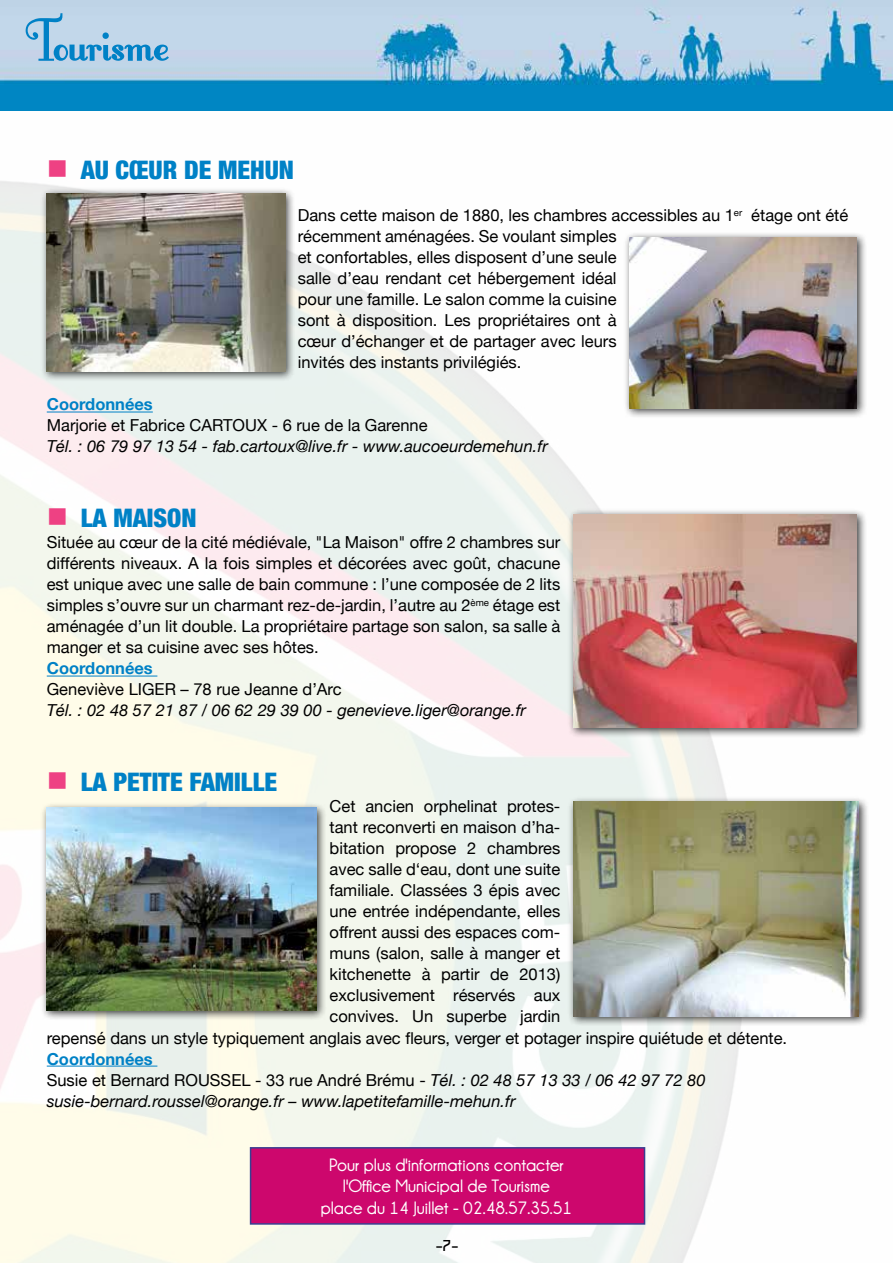
<style>
.page{position:relative;width:893px;height:1263px;background:#fff}
.page>*{position:absolute;margin:0;border:0;box-sizing:border-box;transform-origin:0 0}
.t1{font:72px "Fontleroy Brown";letter-spacing:-.015em;color:#0081c6}
.t2{font:900 condensed 25.5px "Helvetica Neue";color:#0081c6}
.t3{font:700 18px/21.6px "Champagne&Limousines";color:#fff;text-align:center}
.t4{font:16.5px/21px "Helvetica Neue";color:#000}
.t5{font:italic 16.5px/21px "Helvetica Neue";color:#000}
.t6{font:700 16.5px "Helvetica Neue";color:#0081c6}
.t7{font:15px "Planet Estyle";color:#000}
.s1{color:#ee4183}
.s2{font-style:normal}
</style>
<div class="page">
<img style="left:0;top:0;width:893px;height:1263px">
<hr style="left:47px;top:412px;width:106px;height:1px;background:#0081c6">
<hr style="left:47px;top:676px;width:110px;height:1px;background:#0081c6">
<hr style="left:47px;top:1066px;width:110px;height:1px;background:#0081c6">
<div style="left:623px;top:232px;width:244px;height:186px;background:#000;opacity:.75"></div>
<img style="left:629px;top:238px;width:228px;height:170px">
<div style="left:41px;top:188px;width:254px;height:194px;background:#000;opacity:.75"></div>
<img style="left:47px;top:194px;width:238px;height:178px">
<div style="left:567px;top:508px;width:300px;height:230px;background:#000;opacity:.75"></div>
<img style="left:573px;top:514px;width:284px;height:214px">
<div style="left:567px;top:796px;width:302px;height:231px;background:#000;opacity:.75"></div>
<img style="left:573px;top:802px;width:286px;height:214px">
<div style="left:41px;top:802px;width:286px;height:218px;background:#000;opacity:.75"></div>
<img style="left:47px;top:808px;width:270px;height:202px">
<div style="left:250px;top:1147px;width:395px;height:78px;background:#cd076d;border:2px solid #393f91"></div>
<h1 class="t1" style="left:26px;top:9px;width:146px">Tourisme</h1>
<h2 class="t2" style="left:47px;top:155px;width:219px"><span class="s1">■</span> AU CŒUR DE MEHUN</h2>
<p class="t4" style="left:298px;top:205px;width:552px">Dans cette maison de 1880, les chambres accessibles au 1<sup>er</sup> étage ont été récemment aménagées. Se voulant simples<br>et confortables, elles disposent d’une seule<br>salle d’eau rendant cet hébergement idéal<br>pour une famille. Le salon comme la cuisine<br>sont à disposition. Les propriétaires ont à<br>cœur d’échanger et de partager avec leurs<br>invités des instants privilégiés.</p>
<p class="t6" style="left:47px;top:394px;width:108px">Coordonnées</p>
<p class="t4" style="left:47px;top:415px;width:167px">Marjorie et Fabrice Cartoux</p>
<p class="t4" style="left:272px;top:415px;width:157px">- 6 rue de la Garenne</p>
<p class="t5" style="left:47px;top:436px;width:503px">Tél. : 06 79 97 13 54 - fab.cartoux@live.fr - www.aucoeurdemehun.fr</p>
<h2 class="t2" style="left:47px;top:503px;width:149px"><span class="s1">■</span> LA MAISON</h2>
<p class="t4" style="left:47px;top:532px;width:515px;text-align:justify">Située au cœur de la cité médiévale, "La Maison" offre 2 chambres sur différents niveaux. A la fois simples et décorées avec goût, chacune est unique avec une salle de bain commune : l’une composée de 2 lits simples s’ouvre sur un charmant rez-de-jardin, l’autre au 2<sup>ème</sup> étage est aménagée d’un lit double. La propriétaire partage son salon, sa salle à manger et sa cuisine avec ses hôtes.</p>
<p class="t6" style="left:47px;top:658px;width:108px">Coordonnées</p>
<p class="t4" style="left:47px;top:679px;width:296px">Geneviève Li ger – 78 rue Jeanne d’Arc</p>
<p class="t5" style="left:47px;top:700px;width:481px">Tél. : 02 48 57 21 87 / 06 62 29 39 00 - genevieve.liger@orange.fr</p>
<h2 class="t2" style="left:47px;top:767px;width:232px"><span class="s1">■</span> LA PETITE FAMILLE</h2>
<p class="t4" style="left:330px;top:796px;width:232px">Cet ancien orphelinat protes-</p>
<p class="t4" style="left:330px;top:817px;width:232px">tant reconverti en maison d’ha-</p>
<p class="t4" style="left:330px;top:838px;width:232px">bitation propose 2 chambres</p>
<p class="t4" style="left:330px;top:859px;width:232px">avec salle d‘eau, dont une suite</p>
<p class="t4" style="left:330px;top:880px;width:232px">familiale. Classées 3 épis avec</p>
<p class="t4" style="left:330px;top:901px;width:232px">une entrée indépendante, elles</p>
<p class="t4" style="left:330px;top:922px;width:232px">offrent aussi des espaces com-</p>
<p class="t4" style="left:330px;top:943px;width:232px">muns (salon, salle à manger et</p>
<p class="t4" style="left:330px;top:964px;width:232px">kitchenette à partir de 2013)</p>
<p class="t4" style="left:330px;top:985px;width:232px">exclusivement réservés aux</p>
<p class="t4" style="left:330px;top:1006px;width:232px">convives. Un superbe jardin</p>
<p class="t4" style="left:47px;top:1027px;width:742px">repensé dans un style typiquement anglais avec fleurs, verger et potager inspire quiétude et détente.</p>
<p class="t6" style="left:47px;top:1048px;width:108px">Coordonnées</p>
<p class="t4" style="left:47px;top:1069px;width:151px">Susie et Bernard Roussel</p>
<p class="t5" style="left:47px;top:1069px;width:660px;text-indent:208px"><span class="s2">- 33 rue André Brému -</span> Tél. : 02 48 57 13 33 / 06 42 97 72 80 susie-bernard.roussel@orange.fr – www.lapetitefamille-mehun.fr</p>
<p class="t3" style="left:321px;top:1153px;width:253px">Pour plus d'informations contacter l'Office Municipal de Tourisme place du 14 Juillet - 02.48.57.35.51</p>
<p class="t7" style="left:436px;top:1235px;width:24px">-7-</p>
</div>
